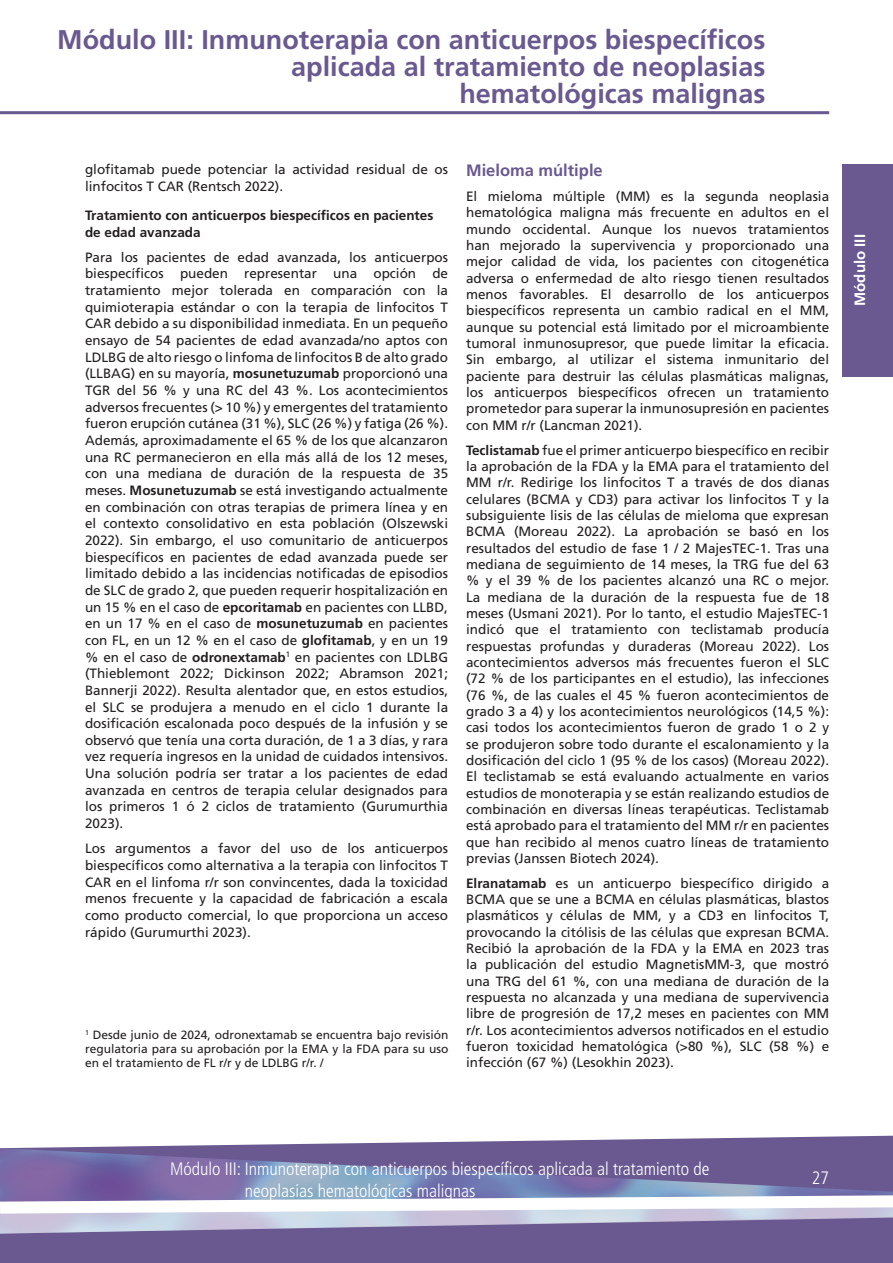
<style>
.page{position:relative;width:893px;height:1263px;background:#fff}
.page>*{position:absolute;margin:0;border:0;box-sizing:border-box;transform-origin:0 0}
.t1{font:700 27px/27px "Frutiger LT Std";color:#695990;text-align:right}
.t2{font:300 condensed 18px/21.6px "Frutiger LT Std";color:#fff}
.t3{font:700 16.5px "Frutiger LT Std";color:#695990}
.t4{font:700 15px "Frutiger LT Std";color:#fff}
.t5{font:13.5px/16.4px "Frutiger LT Std";color:#231f20;text-align:justify}
.t6{font:700 13.5px/16.6px "Frutiger LT Std";color:#231f20}
.t7{font:12px/14.4px "Frutiger LT Std";color:#231f20;text-align:justify}
.s1{font-weight:700}
</style>
<div class="page">
<hr style="left:0;top:111px;width:829px;height:3px;background:#695990">
<svg style="left:0;top:1135px;width:893px;height:128px;fill:#695990"></svg>
<img style="left:0;top:1148px;width:893px;height:34px">
<svg style="left:0;top:1182px;width:893px;height:51px"></svg>
<div style="left:842px;top:164px;width:51px;height:212px;background:#695990"></div>
<h1 class="t1" style="left:57px;top:26px;width:710px">Módulo III: Inmunoterapia con anticuerpos biespecíficos aplicada al tratamiento de neoplasias<br>hematológicas malignas</h1>
<p class="t5" style="left:85px;top:161px;width:365px">glofitamab puede potenciar la actividad residual de os linfocitos T CAR (Rentsch 2022).</p>
<p class="t6" style="left:85px;top:207px;width:350px">Tratamiento con anticuerpos biespecíficos en pacientes de edad avanzada</p>
<p class="t5" style="left:85px;top:249px;width:365px">Para los pacientes de edad avanzada, los anticuerpos biespecíficos pueden representar una opción de tratamiento mejor tolerada en comparación con la quimioterapia estándar o con la terapia de linfocitos T CAR debido a su disponibilidad inmediata. En un pequeño ensayo de 54 pacientes de edad avanzada/no aptos con LDLBG de alto riesgo o linfoma de linfocitos B de alto grado (LLBAG) en su mayoría, <span class="s1">mosunetuzumab</span> proporcionó una TGR del 56 % y una RC del 43 %. Los acontecimientos adversos frecuentes (&gt; 10 %) y emergentes del tratamiento fueron erupción cutánea (31 %), SLC (26 %) y fatiga (26 %).<br>Además, aproximadamente el 65 % de los que alcanzaron una RC permanecieron en ella más allá de los 12 meses, con una mediana de duración de la respuesta de 35 meses. <span class="s1">Mosunetuzumab</span> se está investigando actualmente en combinación con otras terapias de primera línea y en el contexto consolidativo en esta población (Olszewski 2022). Sin embargo, el uso comunitario de anticuerpos biespecíficos en pacientes de edad avanzada puede ser limitado debido a las incidencias notificadas de episodios de SLC de grado 2, que pueden requerir hospitalización en un 15 % en el caso de <span class="s1">epcoritamab</span> en pacientes con LLBD, en un 17 % en el caso de <span class="s1">mosunetuzumab</span> en pacientes con FL, en un 12 % en el caso de <span class="s1">glofitamab</span>, y en un 19 % en el caso de <span class="s1">odronextamab</span><sup>1</sup> en pacientes con LDLBG (Thieblemont 2022; Dickinson 2022; Abramson 2021; Bannerji 2022). Resulta alentador que, en estos estudios, el SLC se produjera a menudo en el ciclo 1 durante la dosificación escalonada poco después de la infusión y se observó que tenía una corta duración, de 1 a 3 días, y rara vez requería ingresos en la unidad de cuidados intensivos.<br>Una solución podría ser tratar a los pacientes de edad avanzada en centros de terapia celular designados para los primeros 1 ó 2 ciclos de tratamiento (Gurumurthia 2023).</p>
<p class="t5" style="left:85px;top:840px;width:365px">Los argumentos a favor del uso de los anticuerpos biespecíficos como alternativa a la terapia con linfocitos T CAR en el linfoma r/r son convincentes, dada la toxicidad menos frecuente y la capacidad de fabricación a escala como producto comercial, lo que proporciona un acceso rápido (Gurumurthi 2023).</p>
<p class="t7" style="left:85px;top:1027px;width:365px"><sup>1</sup> Desde junio de 2024, odronextamab se encuentra bajo revisión regulatoria para su aprobación por la EMA y la FDA para su uso en el tratamiento de FL r/r y de LDLBG r/r. /</p>
<p class="t3" style="left:466px;top:161px;width:138px">Mieloma múltiple</p>
<p class="t5" style="left:466px;top:188px;width:365px">El mieloma múltiple (MM) es la segunda neoplasia hematológica maligna más frecuente en adultos en el mundo occidental. Aunque los nuevos tratamientos han mejorado la supervivencia y proporcionado una mejor calidad de vida, los pacientes con citogenética adversa o enfermedad de alto riesgo tienen resultados menos favorables. El desarrollo de los anticuerpos biespecíficos representa un cambio radical en el MM, aunque su potencial está limitado por el microambiente tumoral inmunosupresor, que puede limitar la eficacia.<br>Sin embargo, al utilizar el sistema inmunitario del paciente para destruir las células plasmáticas malignas, los anticuerpos biespecíficos ofrecen un tratamiento prometedor para superar la inmunosupresión en pacientes con MM r/r (Lancman 2021).</p>
<p class="t5" style="left:466px;top:442px;width:365px"><span class="s1">Teclistamab</span> fue el primer anticuerpo biespecífico en recibir la aprobación de la FDA y la EMA para el tratamiento del MM r/r. Redirige los linfocitos T a través de dos dianas celulares (BCMA y CD3) para activar los linfocitos T y la subsiguiente lisis de las células de mieloma que expresan BCMA (Moreau 2022). La aprobación se basó en los resultados del estudio de fase 1 / 2 MajesTEC-1. Tras una mediana de seguimiento de 14 meses, la TRG fue del 63 % y el 39 % de los pacientes alcanzó una RC o mejor.<br>La mediana de la duración de la respuesta fue de 18 meses (Usmani 2021). Por lo tanto, el estudio MajesTEC-1 indicó que el tratamiento con teclistamab producía respuestas profundas y duraderas (Moreau 2022). Los acontecimientos adversos más frecuentes fueron el SLC (72 % de los participantes en el estudio), las infecciones (76 %, de las cuales el 45 % fueron acontecimientos de grado 3 a 4) y los acontecimientos neurológicos (14,5 %): casi todos los acontecimientos fueron de grado 1 o 2 y se produjeron sobre todo durante el escalonamiento y la dosificación del ciclo 1 (95 % de los casos) (Moreau 2022).<br>El teclistamab se está evaluando actualmente en varios estudios de monoterapia y se están realizando estudios de combinación en diversas líneas terapéuticas. Teclistamab está aprobado para el tratamiento del MM r/r en pacientes que han recibido al menos cuatro líneas de tratamiento previas (Janssen Biotech 2024).</p>
<p class="t5" style="left:466px;top:875px;width:365px"><span class="s1">Elranatamab</span> es un anticuerpo biespecífico dirigido a BCMA que se une a BCMA en células plasmáticas, blastos plasmáticos y células de MM, y a CD3 en linfocitos T, provocando la citólisis de las células que expresan BCMA.<br>Recibió la aprobación de la FDA y la EMA en 2023 tras la publicación del estudio MagnetisMM-3, que mostró una TRG del 61 %, con una mediana de duración de la respuesta no alcanzada y una mediana de supervivencia libre de progresión de 17,2 meses en pacientes con MM r/r. Los acontecimientos adversos notificados en el estudio fueron toxicidad hematológica (&gt;80 %), SLC (58 %) e infección (67 %) (Lesokhin 2023).</p>
<p class="t4" style="left:851px;top:306px;width:73px;rotate:-90deg">Módulo III</p>
<h2 class="t2" style="left:245px;top:1158px;width:466px;text-indent:-75px">Módulo III: Inmunoterapia con anticuerpos biespecíficos aplicada al tratamiento de neoplasias hematológicas malignas</h2>
<h2 class="t2" style="left:812px;top:1167px;width:19px">27</h2>
</div>
